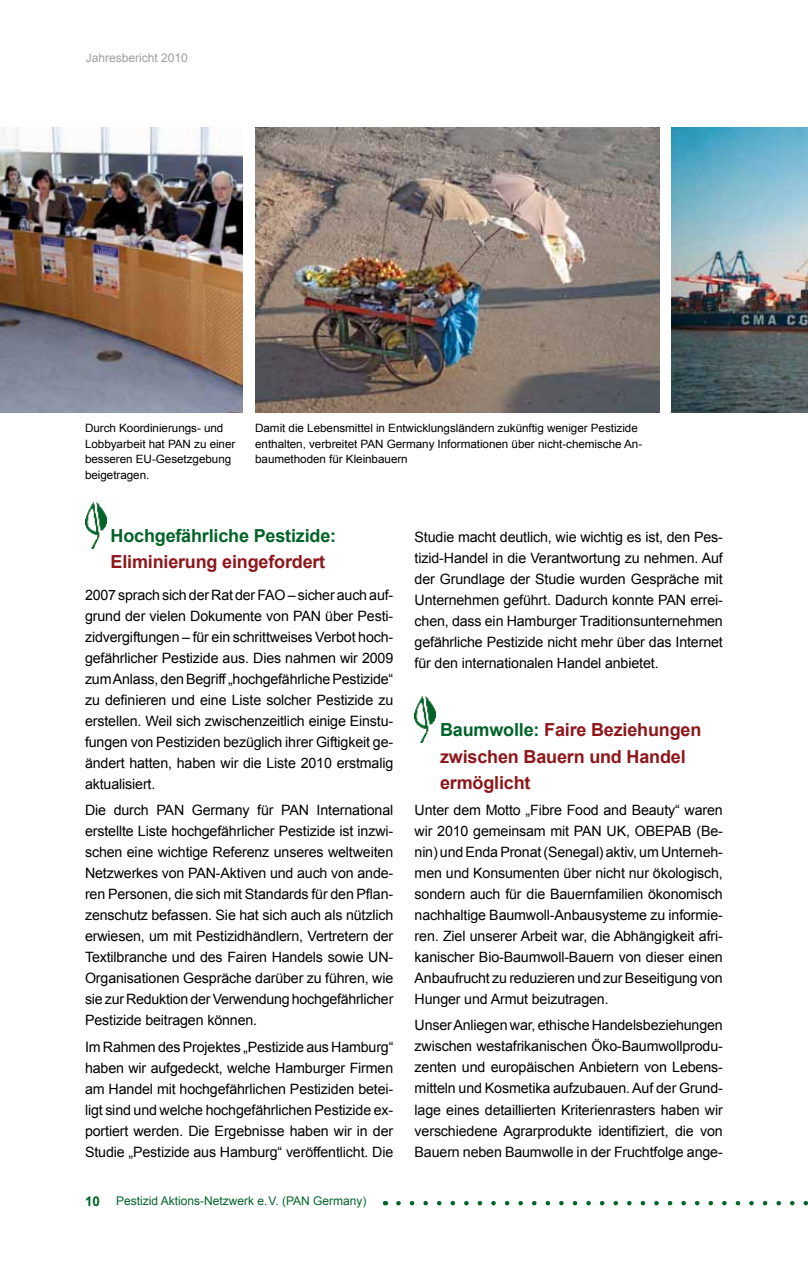
<style>
.page{position:relative;width:808px;height:1263px;background:#fff}
.page>*{position:absolute;margin:0;border:0;box-sizing:border-box;transform-origin:0 0}
.t1{font:700 18px/26.2px "Arial";letter-spacing:-.01em;color:#8e161b}
.t2{font:700 18px "Arial";letter-spacing:-.01em;color:#006328}
.t3{font:14.25px/21px "Arial";letter-spacing:-.01em;color:#000;text-align:justify}
.t4{font:12px "Arial";color:#006328}
.t5{font:12px "Arial";color:#9c9e9f}
.t6{font:11.4px/15.8px "Arial";letter-spacing:-.005em;color:#000}
.s1{font-weight:700;font-size:13.5px}
.s2{color:#006328}
</style>
<div class="page">
<svg style="left:398px;top:1201px;width:410px;height:4px"></svg>
<img style="left:85px;top:502px;width:21px;height:46px">
<img style="left:415px;top:697px;width:21px;height:45px">
<img style="left:0;top:128px;width:242px;height:284px">
<img style="left:255px;top:128px;width:404px;height:284px">
<img style="left:672px;top:128px;width:136px;height:284px">
<p class="t5" style="left:86px;top:50px;width:104px">Jahresbericht 2010</p>
<p class="t6" style="left:85px;top:420px;width:152px">Durch Koordinierungs- und<br>Lobbyarbeit hat PAN zu einer besseren EU-Gesetzgebung beigetragen.</p>
<p class="t6" style="left:255px;top:420px;width:389px">Damit die Lebensmittel in Entwicklungsländern zukünftig weniger Pestizide enthalten, verbreitet PAN Germany Informationen über nicht-chemische An&shy;baumethoden für Kleinbauern</p>
<p class="t2" style="left:111px;top:524px;width:227px">Hochgefährliche Pestizide:</p>
<p class="t1" style="left:111px;top:549px;width:216px">Eliminierung eingefordert</p>
<p class="t3" style="left:85px;top:584px;width:310px">2007 sprach sich der Rat der FAO – sicher auch auf&shy;grund der vielen Dokumente von PAN über Pesti&shy;zidvergiftungen – für ein schrittweises Verbot hoch&shy;gefährlicher Pestizide aus. Dies nahmen wir 2009 zum Anlass, den Begriff „hochgefährliche Pestizide“ zu definieren und eine Liste solcher Pestizide zu erstellen. Weil sich zwischenzeitlich einige Einstu&shy;fungen von Pestiziden bezüglich ihrer Giftigkeit ge&shy;ändert hatten, haben wir die Liste 2010 erstmalig aktualisiert.</p>
<p class="t3" style="left:85px;top:800px;width:310px">Die durch PAN Germany für PAN International erstellte Liste hochgefährlicher Pestizide ist inzwi&shy;schen eine wichtige Referenz unseres weltweiten Netzwerkes von PAN-Aktiven und auch von ande&shy;ren Personen, die sich mit Standards für den Pflan&shy;zenschutz befassen. Sie hat sich auch als nützlich erwiesen, um mit Pestizidhändlern, Vertretern der Textilbranche und des Fairen Handels sowie UN-Organisationen Gespräche darüber zu führen, wie sie zur Reduktion der Verwendung hochgefährlicher Pestizide beitragen können.</p>
<p class="t3" style="left:85px;top:1036px;width:310px">Im Rahmen des Projektes „Pestizide aus Hamburg“ haben wir aufgedeckt, welche Hamburger Firmen am Handel mit hochgefährlichen Pestiziden betei&shy;ligt sind und welche hochgefährlichen Pestizide ex&shy;portiert werden. Die Ergebnisse haben wir in der Studie „Pestizide aus Hamburg“ veröffentlicht. Die</p>
<p class="t4" style="left:85px;top:1193px;width:283px"><span class="s1">10</span> Pestizid Aktions-Netzwerk e. V. (PAN Germany)</p>
<p class="t3" style="left:415px;top:527px;width:310px">Studie macht deutlich, wie wichtig es ist, den Pes&shy;tizid-Handel in die Verantwortung zu nehmen. Auf der Grundlage der Studie wurden Gespräche mit Unternehmen geführt. Dadurch konnte PAN errei&shy;chen, dass ein Hamburger Traditionsunternehmen gefährliche Pestizide nicht mehr über das Internet für den internationalen Handel anbietet.</p>
<p class="t1" style="left:440px;top:717px;width:263px"><span class="s2">Baumwolle:</span> Faire Beziehungen zwischen Bauern und Handel ermöglicht</p>
<p class="t3" style="left:415px;top:800px;width:310px">Unter dem Motto „Fibre Food and Beauty“ waren wir 2010 gemeinsam mit PAN UK, OBEPAB (Be&shy;nin) und Enda Pronat (Senegal) aktiv, um Unterneh&shy;men und Konsumenten über nicht nur ökologisch, sondern auch für die Bauernfamilien ökonomisch nachhaltige Baumwoll-Anbausysteme zu informie&shy;ren. Ziel unserer Arbeit war, die Abhängigkeit afri&shy;kanischer Bio-Baumwoll-Bauern von dieser einen Anbaufrucht zu reduzieren und zur Beseitigung von Hunger und Armut beizutragen.</p>
<p class="t3" style="left:415px;top:1015px;width:310px">Unser Anliegen war, ethische Handelsbeziehungen zwischen westafrikanischen Öko-Baumwollprodu&shy;zenten und europäischen Anbietern von Lebens&shy;mitteln und Kosmetika aufzubauen. Auf der Grund&shy;lage eines detaillierten Kriterienrasters haben wir verschiedene Agrarprodukte identifiziert, die von Bauern neben Baumwolle in der Fruchtfolge ange-</p>
</div>
